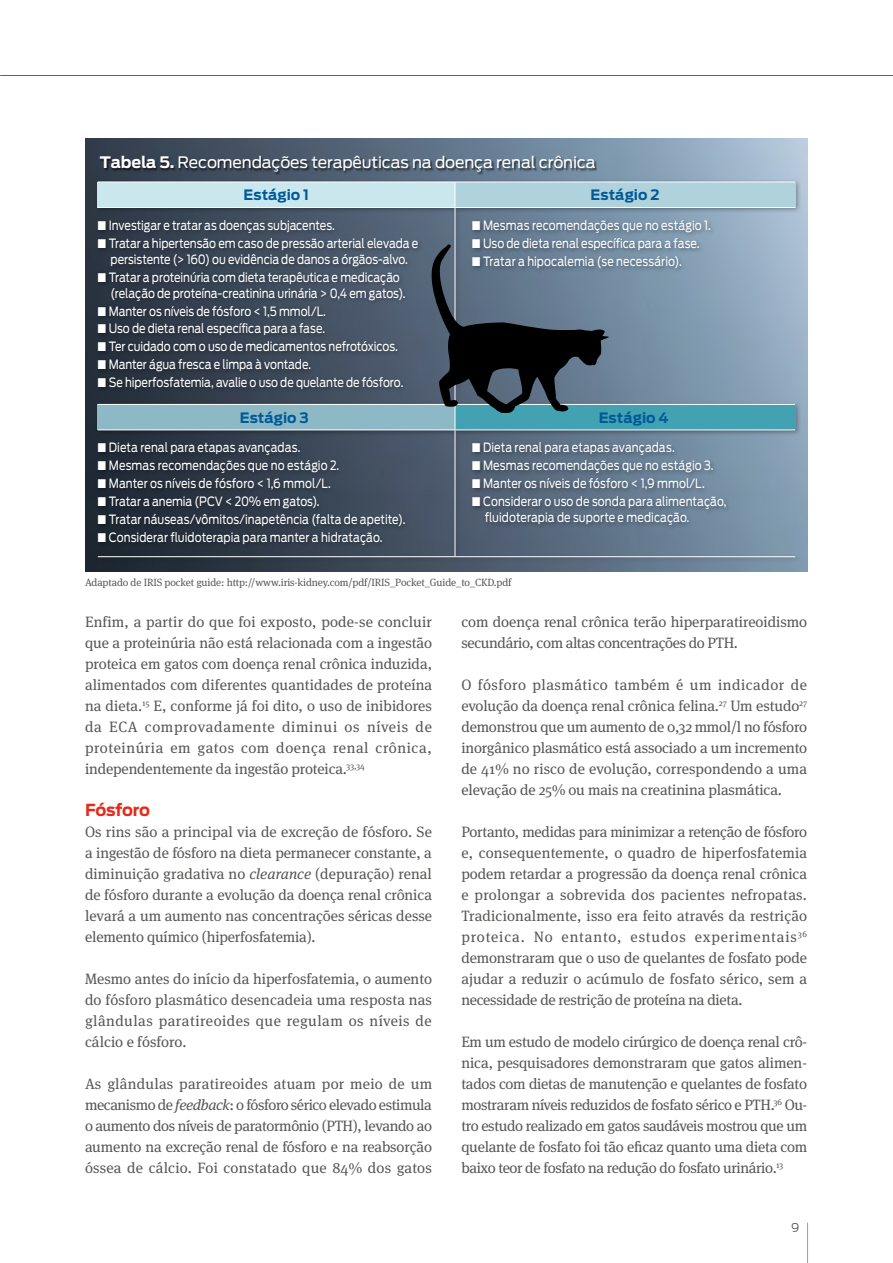
<style>
.page{position:relative;width:893px;height:1263px;background:#fff}
.page>*{position:absolute;margin:0;border:0;box-sizing:border-box;transform-origin:0 0}
.t1{font:700 16.5px "Antenna";letter-spacing:-.02em;color:#e52a1b}
.t2{font:15.75px "Antenna";letter-spacing:-.01em;color:#fff}
.t3{font:15px/21px "Meta Serif Pro";letter-spacing:-.01em;color:#575756;text-align:justify}
.t4{font:700 14.25px "Antenna";letter-spacing:.005em;color:#005a9a}
.t5{font:12.75px/15.8px "Antenna";color:#fff;scale:.85 1}
.t6{font:300 12px "Antenna";color:#575756}
.t7{font:10.5px "Meta Serif Pro";letter-spacing:-.01em;color:#575756}
.s1{font-weight:700}
.s2{font-family:"Antenna Cond"}
.s3{font-style:italic}
</style>
<div class="page">
<hr style="left:0;top:75px;width:893px;height:1px;background:#e52a1b">
<hr style="left:807px;top:1222px;width:1px;height:41px;background:#9d9d9c">
<img style="left:85px;top:138px;width:723px;height:433px">
<div style="left:101px;top:156px;width:496px;height:18px;background:#000;opacity:.6"></div>
<div style="left:95px;top:179px;width:706px;height:384px;background:#000;opacity:.35"></div>
<div style="left:98px;top:182px;width:357px;height:25px;background:#cae7ee"></div>
<div style="left:455px;top:182px;width:340px;height:25px;background:#b0d2dc"></div>
<div style="left:98px;top:404px;width:357px;height:26px;background:#8cb9c5"></div>
<div style="left:455px;top:404px;width:340px;height:26px;background:#42a2b1"></div>
<hr style="left:98px;top:182px;width:357px;height:1px;background:#fff">
<hr style="left:455px;top:182px;width:340px;height:1px;background:#fff">
<svg style="left:455px;top:182px;width:1px;height:25px"></svg>
<hr style="left:98px;top:404px;width:357px;height:1px;background:#fff">
<hr style="left:455px;top:404px;width:340px;height:1px;background:#fff">
<hr style="left:98px;top:429px;width:357px;height:1px;background:#fff">
<hr style="left:455px;top:429px;width:340px;height:1px;background:#fff">
<hr style="left:98px;top:556px;width:357px;height:1px;background:#fff">
<hr style="left:455px;top:556px;width:340px;height:1px;background:#fff">
<hr style="left:98px;top:207px;width:357px;height:1px;background:#fff">
<hr style="left:455px;top:207px;width:340px;height:1px;background:#fff">
<hr style="left:455px;top:208px;width:1px;height:196px;background:#fff">
<hr style="left:455px;top:430px;width:1px;height:126px;background:#fff">
<svg style="left:424px;top:244px;width:185px;height:185px;background:#455b69"></svg>
<p class="t2" style="left:100px;top:153px;width:497px"><span class="s1">Tabela 5.</span> Recomendações terapêuticas na doença renal crônica</p>
<p class="t4" style="left:244px;top:187px;width:67px">Estágio 1</p>
<p class="t4" style="left:591px;top:187px;width:70px">Estágio 2</p>
<p class="t5" style="left:98px;top:218px;width:281px">■ Investigar e tratar as doenças subjacentes.</p>
<p class="t5" style="left:98px;top:236px;width:378px;text-align:center">■ Tratar a hipertensão em caso de pressão arterial elevada e persistente (&gt; 160) ou evidência de danos a órgãos-alvo.</p>
<p class="t5" style="left:111px;top:269px;width:348px;text-indent:-13px">■ Tratar a proteinúria com dieta terapêutica e medicação (relação de proteína-creatinina urinária &gt; 0,4 em gatos).</p>
<p class="t5" style="left:98px;top:303px;width:270px">■ Manter os níveis de fósforo &lt; 1,5 mmol/L.</p>
<p class="t5" style="left:98px;top:321px;width:269px">■ Uso de dieta renal específica para a fase.</p>
<p class="t5" style="left:98px;top:339px;width:355px">■ Ter cuidado com o uso de medicamentos nefrotóxicos.</p>
<p class="t5" style="left:98px;top:357px;width:253px">■ Manter água fresca e limpa à vontade.</p>
<p class="t5" style="left:98px;top:375px;width:361px">■ Se hiperfosfatemia, avalie o uso de quelante de fósforo.</p>
<p class="t5" style="left:472px;top:218px;width:283px">■ Mesmas recomendações que no estágio 1.</p>
<p class="t5" style="left:472px;top:236px;width:269px">■ Uso de dieta renal específica para a fase.</p>
<p class="t5" style="left:472px;top:254px;width:248px">■ Tratar a hipocalemia (se necessário).</p>
<p class="t4" style="left:240px;top:409px;width:71px">Estágio 3</p>
<p class="t4" style="left:599px;top:409px;width:71px">Estágio 4</p>
<p class="t5" style="left:98px;top:440px;width:240px">■ Dieta renal para etapas avançadas.</p>
<p class="t5" style="left:98px;top:458px;width:286px">■ Mesmas recomendações que no estágio 2.</p>
<p class="t5" style="left:98px;top:476px;width:276px">■ Manter os níveis de fósforo &lt; 1,6 mmol/L.</p>
<p class="t5" style="left:98px;top:494px;width:262px">■ Tratar a anemia (PCV &lt; 20% em gatos).</p>
<p class="t5" style="left:98px;top:511px;width:363px">■ Tratar náuseas/vômitos/inapetência (falta de apetite).</p>
<p class="t5" style="left:98px;top:529px;width:337px">■ Considerar fluidoterapia para manter a hidratação.</p>
<p class="t5" style="left:472px;top:440px;width:240px">■ Dieta renal para etapas avançadas.</p>
<p class="t5" style="left:472px;top:458px;width:286px">■ Mesmas recomendações que no estágio 3.</p>
<p class="t5" style="left:472px;top:476px;width:275px">■ Manter os níveis de fósforo &lt; 1,9 mmol/L.</p>
<p class="t5" style="left:485px;top:494px;width:286px;text-indent:-13px">■ Considerar o uso de sonda para alimentação, fluidoterapia de suporte e medicação<span class="s2">.</span></p>
<p class="t7" style="left:85px;top:575px;width:428px">Adaptado de IRIS pocket guide: http://www.iris-kidney.com/pdf/IRIS_Pocket_Guide_to_CKD.pdf</p>
<p class="t3" style="left:85px;top:610px;width:349px">Enfim, a partir do que foi exposto, pode-se concluir que a proteinúria não está relacionada com a ingestão proteica em gatos com doença renal crônica induzida, alimentados com diferentes quantidades de proteína na dieta.<sup>15</sup> E, conforme já foi dito, o uso de inibidores da ECA comprovadamente diminui os níveis de proteinúria em gatos com doença renal crônica, independentemente da ingestão proteica.<sup>33,34</sup></p>
<p class="t1" style="left:85px;top:800px;width:66px">Fósforo</p>
<p class="t3" style="left:85px;top:820px;width:349px">Os rins são a principal via de excreção de fósforo. Se a ingestão de fósforo na dieta permanecer constante, a diminuição gradativa no <span class="s3">clearance</span> (depuração) renal de fósforo durante a evolução da doença renal crônica levará a um aumento nas concentrações séricas desse elemento químico (hiperfosfatemia).</p>
<p class="t3" style="left:85px;top:967px;width:349px">Mesmo antes do início da hiperfosfatemia, o aumento do fósforo plasmático desencadeia uma resposta nas glândulas paratireoides que regulam os níveis de cálcio e fósforo.</p>
<p class="t3" style="left:85px;top:1072px;width:349px">As glândulas paratireoides atuam por meio de um mecanismo de <span class="s3">feedback</span>: o fósforo sérico elevado estimula o aumento dos níveis de paratormônio (PTH), levando ao aumento na excreção renal de fósforo e na reabsorção óssea de cálcio. Foi constatado que 84% dos gatos</p>
<p class="t3" style="left:461px;top:610px;width:347px">com doença renal crônica terão hiperparatireoidismo secundário, com altas concentrações do PTH.</p>
<p class="t3" style="left:461px;top:673px;width:347px">O fósforo plasmático também é um indicador de evolução da doença renal crônica felina.<sup>27</sup> Um estudo<sup>27 </sup>demonstrou que um aumento de 0,32 mmol/l no fósforo inorgânico plasmático está associado a um incremento de 41% no risco de evolução, correspondendo a uma elevação de 25% ou mais na creatinina plasmática.</p>
<p class="t3" style="left:461px;top:820px;width:347px">Portanto, medidas para minimizar a retenção de fósforo e, consequentemente, o quadro de hiperfosfatemia podem retardar a progressão da doença renal crônica e prolongar a sobrevida dos pacientes nefropatas.<br>Tradicionalmente, isso era feito através da restrição proteica. No entanto, estudos experimentais<sup>36 </sup>demonstraram que o uso de quelantes de fosfato pode ajudar a reduzir o acúmulo de fosfato sérico, sem a necessidade de restrição de proteína na dieta.</p>
<p class="t3" style="left:461px;top:1030px;width:347px">Em um estudo de modelo cirúrgico de doença renal crô&shy;nica, pesquisadores demonstraram que gatos alimen&shy;tados com dietas de manutenção e quelantes de fosfato mostraram níveis reduzidos de fosfato sérico e PTH.<sup>36</sup> Ou&shy;tro estudo realizado em gatos saudáveis mostrou que um quelante de fosfato foi tão eficaz quanto uma dieta com baixo teor de fosfato na redução do fosfato urinário.<sup>13</sup></p>
<p class="t6" style="left:791px;top:1220px;width:10px">9</p>
</div>
